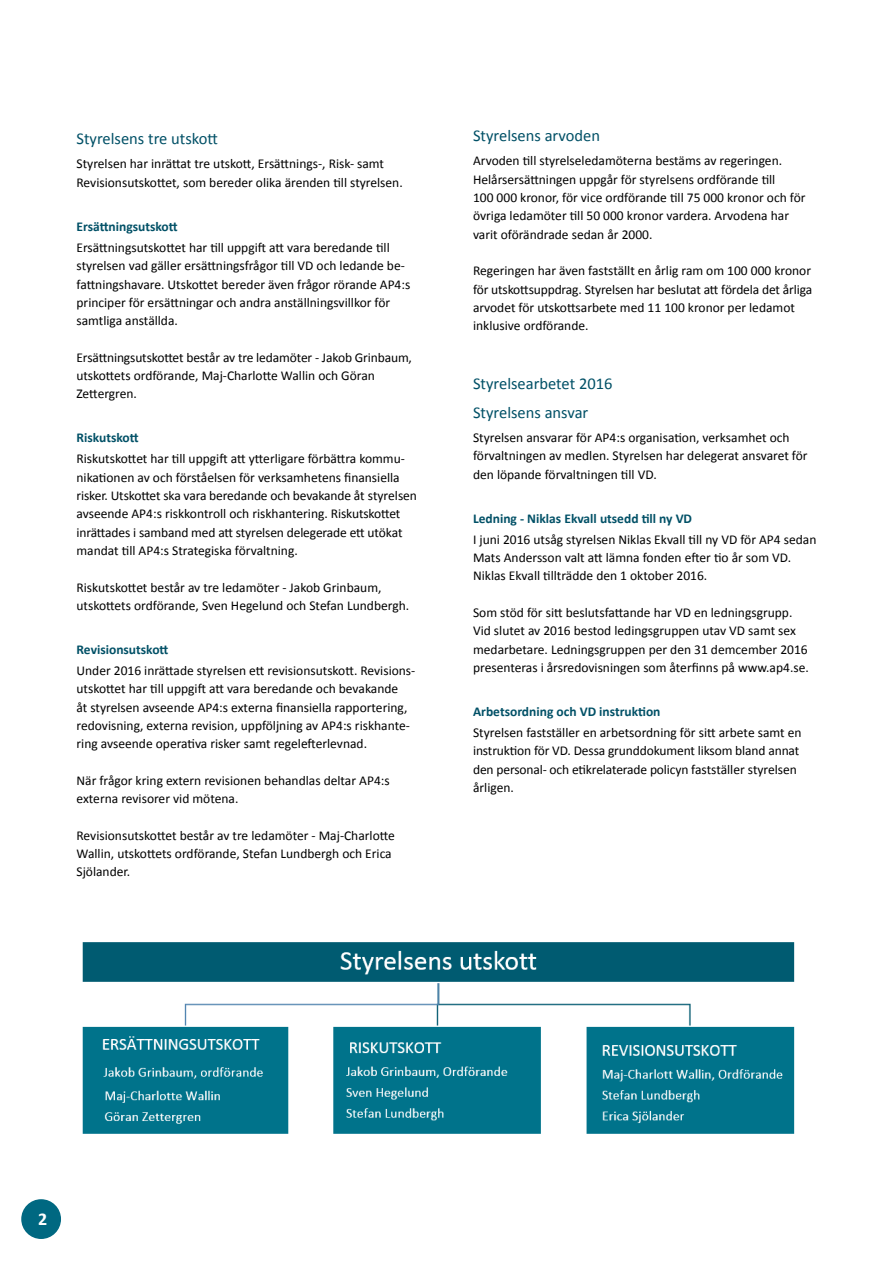
<style>
.page{position:relative;width:893px;height:1263px;background:#fff}
.page>*{position:absolute;margin:0;border:0;box-sizing:border-box;transform-origin:0 0}
.t1{font:700 18px "Calibri";color:#fff}
.t2{font:16.5px/28.5px "Calibri";color:#005066}
.t3{font:13.5px/18.3px "Calibri";color:#000}
.t4{font:700 13.5px "Calibri";color:#005066}
</style>
<div class="page">
<div style="left:22px;top:1200px;width:38px;height:38px;background:#006881;border-radius:50%"></div>
<div style="left:21px;top:1199px;width:40px;height:40px;border:2px solid #006881;border-radius:50%"></div>
<img style="left:82px;top:942px;width:713px;height:192px">
<p class="t2" style="left:77px;top:125px;width:143px">Styrelsens tre utskott</p>
<p class="t3" style="left:77px;top:155px;width:328px">Styrelsen har inrättat tre utskott, Ersättnings-, Risk- samt<br>Revisionsutskottet, som bereder olika ärenden till styrelsen.</p>
<p class="t4" style="left:77px;top:217px;width:103px">Ersättningsutskott</p>
<p class="t3" style="left:77px;top:238px;width:335px">Ersättningsutskottet har till uppgift att vara beredande till styrelsen vad gäller ersättningsfrågor till VD och ledande be&shy;fattningshavare. Utskottet bereder även frågor rörande AP4:s principer för ersättningar och andra anställningsvillkor för samtliga anställda.</p>
<p class="t3" style="left:77px;top:348px;width:337px">Ersättningsutskottet består av tre ledamöter - Jakob Grinbaum, utskottets ordförande, Maj-Charlotte Wallin och Göran<br>Zettergren.</p>
<p class="t4" style="left:77px;top:429px;width:64px">Riskutskott</p>
<p class="t3" style="left:77px;top:450px;width:342px">Riskutskottet har till uppgift att ytterligare förbättra kommu&shy;nikationen av och förståelsen för verksamhetens finansiella risker. Utskottet ska vara beredande och bevakande åt styrelsen avseende AP4:s riskkontroll och riskhantering. Riskutskottet inrättades i samband med att styrelsen delegerade ett utökat mandat till AP4:s Strategiska förvaltning.</p>
<p class="t3" style="left:77px;top:578px;width:334px">Riskutskottet består av tre ledamöter - Jakob Grinbaum, utskottets ordförande, Sven Hegelund och Stefan Lundbergh.</p>
<p class="t4" style="left:77px;top:641px;width:93px">Revisionsutskott</p>
<p class="t3" style="left:77px;top:661px;width:340px">Under 2016 inrättade styrelsen ett revisionsutskott. Revisions&shy;utskottet har till uppgift att vara beredande och bevakande<br>åt styrelsen avseende AP4:s externa finansiella rapportering, redovisning, externa revision, uppföljning av AP4:s riskhante&shy;ring avseende operativa risker samt regelefterlevnad.</p>
<p class="t3" style="left:77px;top:771px;width:315px">När frågor kring extern revisionen behandlas deltar AP4:s externa revisorer vid mötena.</p>
<p class="t3" style="left:77px;top:826px;width:320px">Revisionsutskottet består av tre ledamöter - Maj-Charlotte<br>Wallin, utskottets ordförande, Stefan Lundbergh och Erica<br>Sjölander.</p>
<p class="t2" style="left:473px;top:122px;width:128px">Styrelsens arvoden</p>
<p class="t3" style="left:473px;top:152px;width:334px">Arvoden till styrelseledamöterna bestäms av regeringen.<br>Helårsersättningen uppgår för styrelsens ordförande till<br>100 000 kronor, för vice ordförande till 75 000 kronor och för övriga ledamöter till 50 000 kronor vardera. Arvodena har varit oförändrade sedan år 2000.</p>
<p class="t3" style="left:473px;top:262px;width:341px">Regeringen har även fastställt en årlig ram om 100 000 kronor för utskottsuppdrag. Styrelsen har beslutat att fördela det årliga arvodet för utskottsarbete med 11 100 kronor per ledamot inklusive ordförande.</p>
<p class="t2" style="left:473px;top:370px;width:141px">Styrelsearbetet 2016<br>Styrelsens ansvar</p>
<p class="t3" style="left:473px;top:428px;width:336px">Styrelsen ansvarar för AP4:s organisation, verksamhet och förvaltningen av medlen. Styrelsen har delegerat ansvaret för den löpande förvaltningen till VD.</p>
<p class="t4" style="left:473px;top:509px;width:221px">Ledning - Niklas Ekvall utsedd till ny VD</p>
<p class="t3" style="left:473px;top:530px;width:345px">I juni 2016 utsåg styrelsen Niklas Ekvall till ny VD för AP4 sedan<br>Mats Andersson valt att lämna fonden efter tio år som VD.<br>Niklas Ekvall tillträdde den 1 oktober 2016.</p>
<p class="t3" style="left:473px;top:603px;width:337px">Som stöd för sitt beslutsfattande har VD en ledningsgrupp.<br>Vid slutet av 2016 bestod ledingsgruppen utav VD samt sex medarbetare. Ledningsgruppen per den 31 demcember 2016 presenteras i årsredovisningen som återfinns på www.ap4.se.</p>
<p class="t4" style="left:473px;top:703px;width:189px">Arbetsordning och VD instruktion</p>
<p class="t3" style="left:473px;top:723px;width:330px">Styrelsen fastställer en arbetsordning för sitt arbete samt en instruktion för VD. Dessa grunddokument liksom bland annat den personal- och etikrelaterade policyn fastställer styrelsen årligen.</p>
<h1 class="t1" style="left:38px;top:1207px;width:11px">2</h1>
</div>
